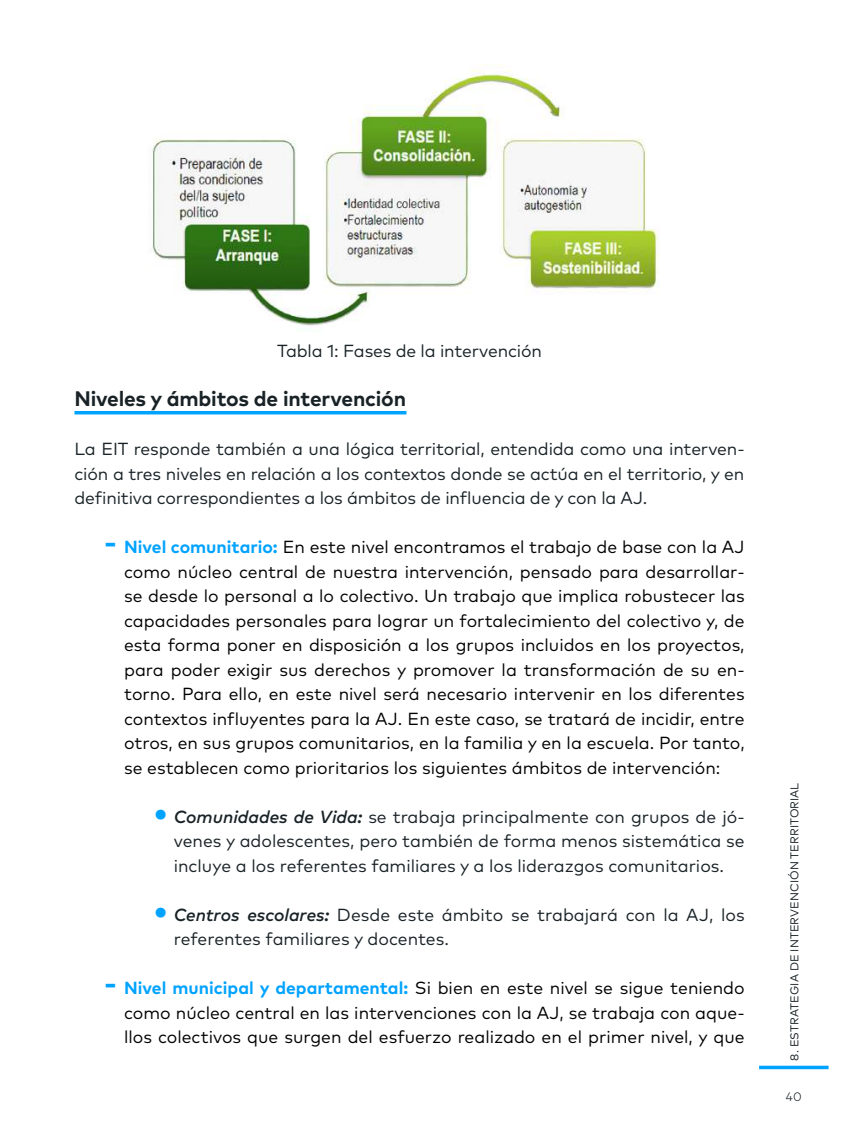
<style>
.page{position:relative;width:844px;height:1141px;background:#fff}
.page>*{position:absolute;margin:0;border:0;box-sizing:border-box;transform-origin:0 0}
.t1{font:700 21px "Mark Pro";letter-spacing:-.01em;color:#192226}
.t2{font:17.5px/24.5px "Mark Pro";color:#000;text-align:justify}
.t3{font:17.5px/24.5px "Mark Pro";letter-spacing:-.005em;color:#192226;text-align:justify}
.t4{font:300 12.25px "Mark Pro";color:#192226}
.t5{font:11.38px "Mark Pro";letter-spacing:.005em;color:#192226}
.s1{font-weight:700;font-size:31.5px;color:#00a3ff}
.s2{font-weight:700;color:#00a3ff}
.s3{font-weight:500;font-style:italic}
</style>
<div class="page">
<hr style="left:758px;top:1066px;width:70px;height:3px;background:#00a3ff">
<hr style="left:74px;top:411px;width:332px;height:3px;background:#00a3ff">
<img style="left:151px;top:64px;width:509px;height:262px">
<p class="t3" style="left:277px;top:337px;width:266px">Tabla 1: Fases de la intervención</p>
<p class="t1" style="left:74px;top:383px;width:333px">Niveles y ámbitos de intervención</p>
<p class="t3" style="left:74px;top:435px;width:671px">La EIT responde también a una lógica territorial, entendida como una interven&shy;ción a tres niveles en relación a los contextos donde se actúa en el territorio, y en definitiva correspondientes a los ámbitos de influencia de y con la AJ.</p>
<p class="t2" style="left:124px;top:533px;width:622px;text-indent:-20px"><span class="s1">-</span> <span class="s2">Nivel comunitario:</span> En este nivel encontramos el trabajo de base con la AJ como núcleo central de nuestra intervención, pensado para desarrollar&shy;se desde lo personal a lo colectivo. Un trabajo que implica robustecer las capacidades personales para lograr un fortalecimiento del colectivo y, de esta forma poner en disposición a los grupos incluidos en los proyectos, para poder exigir sus derechos y promover la transformación de su en&shy;torno. Para ello, en este nivel será necesario intervenir en los diferentes contextos influyentes para la AJ. En este caso, se tratará de incidir, entre otros, en sus grupos comunitarios, en la familia y en la escuela. Por tanto, se establecen como prioritarios los siguientes ámbitos de intervención:</p>
<p class="t3" style="left:174px;top:803px;width:572px;text-indent:-20px"><span class="s1">•</span> <span class="s3">Comunidades de Vida:</span> se trabaja principalmente con grupos de jó&shy;venes y adolescentes, pero también de forma menos sistemática se incluye a los referentes familiares y a los liderazgos comunitarios.</p>
<p class="t3" style="left:174px;top:901px;width:572px;text-indent:-20px"><span class="s1">•</span> <span class="s3">Centros escolares:</span> Desde este ámbito se trabajará con la AJ, los referentes familiares y docentes.</p>
<p class="t2" style="left:124px;top:974px;width:622px;text-indent:-20px"><span class="s1">-</span> <span class="s2">Nivel municipal y departamental:</span> Si bien en este nivel se sigue teniendo como núcleo central en las intervenciones con la AJ, se trabaja con aque&shy;llos colectivos que surgen del esfuerzo realizado en el primer nivel, y que</p>
<p class="t5" style="left:785px;top:1061px;width:279px;rotate:-90deg">8. ESTRATEGIA DE INTERVENCIÓN TERRITORIAL</p>
<p class="t4" style="left:785px;top:1088px;width:17px">40</p>
</div>
